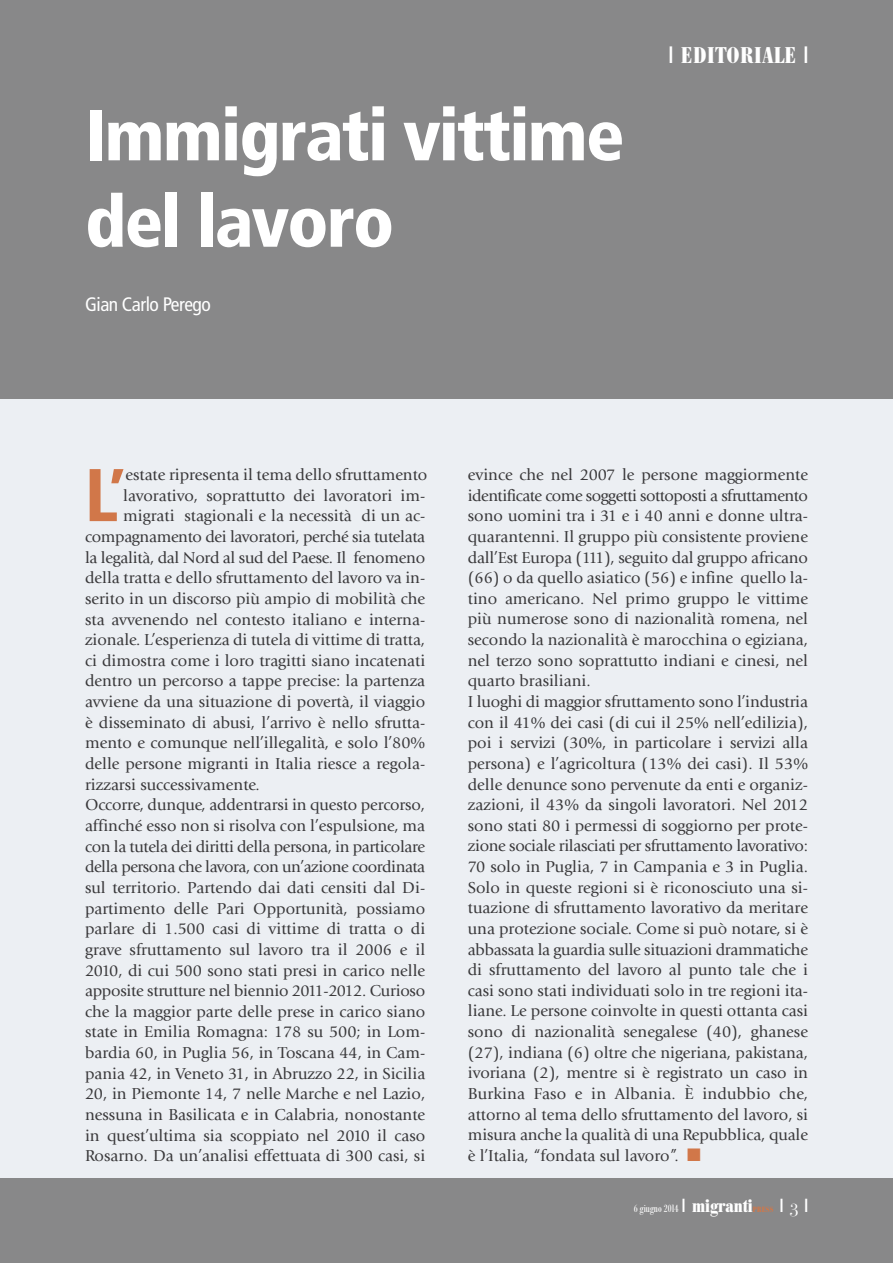
<style>
.page{position:relative;width:893px;height:1263px;background:#eceff3}
.page>*{position:absolute;margin:0;border:0;box-sizing:border-box;transform-origin:0 0}
.t1{font:900 condensed 72px/86.4px "Frutiger";letter-spacing:-.025em;color:#fff}
.t2{font:700 condensed 72px "Univers";color:#d17749}
.t3{font:700 condensed 22.5px "Bodoni BE";letter-spacing:.02em;color:#fff}
.t4{font:condensed 19.5px "Frutiger";letter-spacing:-.025em;color:#fff}
.t5{font:18px "False Positive BRK";color:#fff}
.t6{font:16.5px/20.7px "Giovanni";color:#39383a}
.t7{font:16.5px "Giovanni";letter-spacing:-.02em;color:#39383a}
.t8{font:16.5px "Giovanni";letter-spacing:-.025em;color:#39383a}
.t9{font:condensed 10.5px "Bodoni BE";color:#fff}
.t10{font:700 condensed 7.5px "Bodoni BE";letter-spacing:.04em;color:#d17749}
.s1{font-family:"False Positive BRK";font-weight:400;font-stretch:normal}
.s2{color:#d17749}
.s3{font-family:"False Positive BRK";font-stretch:normal;font-size:18px}
.s4{font-weight:700;font-size:18px}
.s5{font-family:"Bauer Bodoni Roman SC"}
</style>
<div class="page">
<div style="left:0;top:0;width:893px;height:399px;background:#888889"></div>
<div style="left:0;top:1178px;width:893px;height:85px;background:#888889"></div>
<h1 class="t1" style="left:85px;top:98px;width:541px">Immigrati vittime del lavoro</h1>
<p class="t4" style="left:85px;top:296px;width:127px">Gian Carlo Perego</p>
<h2 class="t3" style="left:669px;top:47px;width:140px"><span class="s1">1</span> EDITORIALE <span class="s1">1</span></h2>
<h1 class="t2" style="left:85px;top:469px;width:42px">L’</h1>
<p class="t6" style="left:125px;top:465px;width:303px">estate ripresenta il tema dello sfruttamento</p>
<p class="t6" style="left:123px;top:486px;width:303px">lavorativo, soprattutto dei lavoratori im-</p>
<p class="t6" style="left:123px;top:507px;width:303px">migrati stagionali e la necessità di un ac-</p>
<p class="t7" style="left:85px;top:530px;width:342px">compagnamento dei lavoratori, perché sia tutelata</p>
<p class="t6" style="left:85px;top:548px;width:342px">la legalità, dal Nord al sud del Paese. Il fenomeno</p>
<p class="t6" style="left:85px;top:569px;width:342px">della tratta e dello sfruttamento del lavoro va in-</p>
<p class="t6" style="left:85px;top:589px;width:342px">serito in un discorso più ampio di mobilità che</p>
<p class="t6" style="left:85px;top:610px;width:342px">sta avvenendo nel contesto italiano e interna-</p>
<p class="t6" style="left:85px;top:631px;width:342px">zionale. L’esperienza di tutela di vittime di tratta,</p>
<p class="t6" style="left:85px;top:651px;width:342px">ci dimostra come i loro tragitti siano incatenati</p>
<p class="t6" style="left:85px;top:672px;width:342px">dentro un percorso a tappe precise: la partenza</p>
<p class="t6" style="left:85px;top:693px;width:342px">avviene da una situazione di povertà, il viaggio</p>
<p class="t6" style="left:85px;top:713px;width:342px">è disseminato di abusi, l’arrivo è nello sfrutta-</p>
<p class="t6" style="left:85px;top:734px;width:342px">mento e comunque nell’illegalità, e solo l’80%</p>
<p class="t6" style="left:85px;top:754px;width:342px">delle persone migranti in Italia riesce a regola-</p>
<p class="t6" style="left:85px;top:775px;width:176px">rizzarsi successivamente.</p>
<p class="t6" style="left:85px;top:796px;width:342px">Occorre, dunque, addentrarsi in questo percorso,</p>
<p class="t6" style="left:85px;top:816px;width:342px">affinché esso non si risolva con l’espulsione, ma</p>
<p class="t7" style="left:85px;top:840px;width:342px">con la tutela dei diritti della persona, in particolare</p>
<p class="t8" style="left:85px;top:860px;width:342px">della persona che lavora, con un’azione coordinata</p>
<p class="t6" style="left:85px;top:878px;width:342px">sul territorio. Partendo dai dati censiti dal Di-</p>
<p class="t6" style="left:85px;top:899px;width:342px">partimento delle Pari Opportunità, possiamo</p>
<p class="t6" style="left:85px;top:920px;width:342px">parlare di 1.500 casi di vittime di tratta o di</p>
<p class="t6" style="left:85px;top:940px;width:342px">grave sfruttamento sul lavoro tra il 2006 e il</p>
<p class="t6" style="left:85px;top:961px;width:342px">2010, di cui 500 sono stati presi in carico nelle</p>
<p class="t6" style="left:85px;top:982px;width:342px">apposite strutture nel biennio 2011-2012. Curioso</p>
<p class="t6" style="left:85px;top:1002px;width:342px">che la maggior parte delle prese in carico siano</p>
<p class="t6" style="left:85px;top:1023px;width:342px">state in Emilia Romagna: 178 su 500; in Lom-</p>
<p class="t6" style="left:85px;top:1043px;width:342px">bardia 60, in Puglia 56, in Toscana 44, in Cam-</p>
<p class="t6" style="left:85px;top:1064px;width:342px">pania 42, in Veneto 31, in Abruzzo 22, in Sicilia</p>
<p class="t6" style="left:85px;top:1085px;width:342px">20, in Piemonte 14, 7 nelle Marche e nel Lazio,</p>
<p class="t6" style="left:85px;top:1105px;width:342px">nessuna in Basilicata e in Calabria, nonostante</p>
<p class="t6" style="left:85px;top:1126px;width:342px">in quest’ultima sia scoppiato nel 2010 il caso</p>
<p class="t6" style="left:85px;top:1147px;width:342px">Rosarno. Da un’analisi effettuata di 300 casi, si</p>
<p class="t6" style="left:468px;top:465px;width:342px">evince che nel 2007 le persone maggiormente identificate come soggetti sottoposti a sfruttamento sono uomini tra i 31 e i 40 anni e donne ultra&shy;quarantenni. Il gruppo più consistente proviene dall’Est Europa (111), seguito dal gruppo africano (66) o da quello asiatico (56) e infine quello la&shy;tino americano. Nel primo gruppo le vittime più numerose sono di nazionalità romena, nel secondo la nazionalità è marocchina o egiziana, nel terzo sono soprattutto indiani e cinesi, nel quarto brasiliani.<br>I luoghi di maggior sfruttamento sono l’industria con il 41% dei casi (di cui il 25% nell’edilizia), poi i servizi (30%, in particolare i servizi alla persona) e l’agricoltura (13% dei casi). Il 53% delle denunce sono pervenute da enti e organiz&shy;zazioni, il 43% da singoli lavoratori. Nel 2012 sono stati 80 i permessi di soggiorno per prote&shy;zione sociale rilasciati per sfruttamento lavorativo:<br>70 solo in Puglia, 7 in Campania e 3 in Puglia.<br>Solo in queste regioni si è riconosciuto una si&shy;tuazione di sfruttamento lavorativo da meritare una protezione sociale. Come si può notare, si è abbassata la guardia sulle situazioni drammatiche di sfruttamento del lavoro al punto tale che i casi sono stati individuati solo in tre regioni ita&shy;liane. Le persone coinvolte in questi ottanta casi sono di nazionalità senegalese (40), ghanese (27), indiana (6) oltre che nigeriana, pakistana, ivoriana (2), mentre si è registrato un caso in Burkina Faso e in Albania. È indubbio che, attorno al tema dello sfruttamento del lavoro, si misura anche la qualità di una Repubblica, quale è l’Italia, “fondata sul lavoro”. <span class="s2">■</span></p>
<p class="t9" style="left:634px;top:1205px;width:121px">6 giugno 2014 <span class="s3">1</span> <span class="s4">migranti</span></p>
<p class="t10" style="left:753px;top:1207px;width:22px">PRESS</p>
<p class="t5" style="left:780px;top:1196px;width:29px">1<span class="s5">3</span>1</p>
</div>
